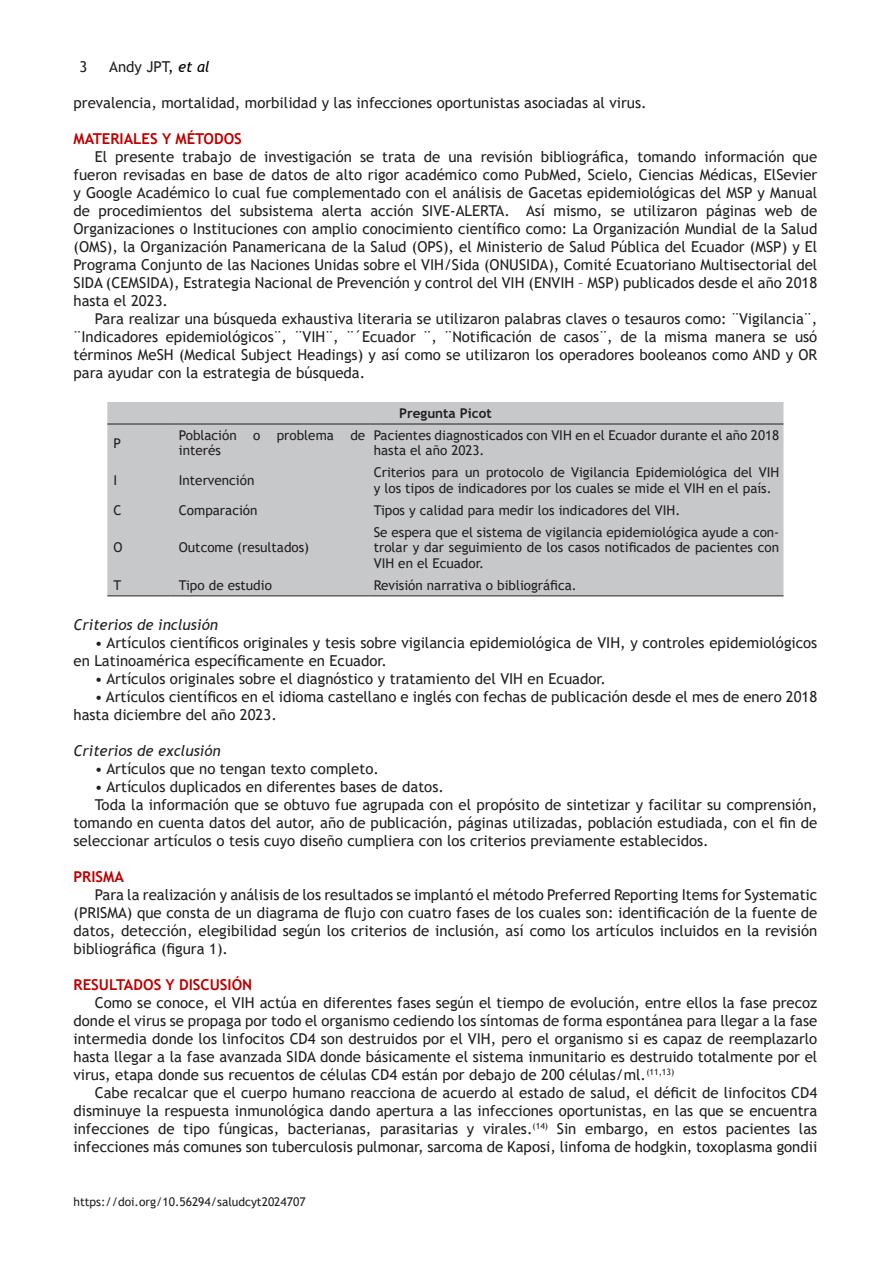
<style>
.page{position:relative;width:893px;height:1263px;background:#fff}
.page>*{position:absolute;margin:0;border:0;box-sizing:border-box;transform-origin:0 0}
.t1{font:15px/18px "Trebuchet MS";color:#231f20;text-align:justify}
.t2{font:700 15px "Trebuchet MS";color:#be0000}
.t3{font:italic 15px "Trebuchet MS";color:#231f20}
.t4{font:13.5px/15.5px "Trebuchet MS";color:#231f20}
.t5{font:700 13.5px "Trebuchet MS";color:#231f20}
.t6{font:12px "Trebuchet MS";color:#231f20}
.s1{color:#000}
.s2{font-style:italic;color:#000}
</style>
<div class="page">
<div style="left:107px;top:402px;width:676px;height:193px;background:#c7c8ca"></div>
<hr style="left:107px;top:424px;width:63px;height:1px;background:#231f20">
<hr style="left:170px;top:424px;width:199px;height:1px;background:#231f20">
<hr style="left:369px;top:424px;width:414px;height:1px;background:#231f20">
<hr style="left:107px;top:595px;width:63px;height:1px;background:#231f20">
<hr style="left:170px;top:595px;width:199px;height:1px;background:#231f20">
<hr style="left:369px;top:595px;width:414px;height:1px;background:#231f20">
<p class="t1" style="left:80px;top:58px;width:9px">3</p>
<p class="t1" style="left:109px;top:58px;width:102px">Andy JPT<span class="s1">,</span> <span class="s2">et al</span></p>
<p class="t1" style="left:74px;top:94px;width:575px">prevalencia, mortalidad, morbilidad y las infecciones oportunistas asociadas al virus.</p>
<p class="t2" style="left:74px;top:129px;width:170px">MATERIALES Y MÉTODOS</p>
<p class="t1" style="left:74px;top:148px;width:745px;text-indent:21px">El presente trabajo de investigación se trata de una revisión bibliográfica, tomando información que fueron revisadas en base de datos de alto rigor académico como PubMed, Scielo, Ciencias Médicas, ElSevier y Google Académico lo cual fue complementado con el análisis de Gacetas epidemiológicas del MSP y Manual de procedimientos del subsistema alerta acción SIVE-ALERTA. Así mismo, se utilizaron páginas web de Organizaciones o Instituciones con amplio conocimiento científico como: La Organización Mundial de la Salud (OMS), la Organización Panamericana de la Salud (OPS), el Ministerio de Salud Pública del Ecuador (MSP) y El Programa Conjunto de las Naciones Unidas sobre el VIH/Sida (ONUSIDA), Comité Ecuatoriano Multisectorial del SIDA (CEMSIDA), Estrategia Nacional de Prevención y control del VIH (ENVIH – MSP) publicados desde el año 2018 hasta el 2023.</p>
<p class="t1" style="left:74px;top:310px;width:745px;text-indent:21px">Para realizar una búsqueda exhaustiva literaria se utilizaron palabras claves o tesauros como: ¨Vigilancia¨, ¨Indicadores epidemiológicos¨, ¨VIH¨, ¨´Ecuador ¨, ¨Notificación de casos¨, de la misma manera se usó términos MeSH (Medical Subject Headings) y así como se utilizaron los operadores booleanos como AND y OR para ayudar con la estrategia de búsqueda.</p>
<p class="t5" style="left:399px;top:405px;width:94px">Pregunta Picot</p>
<p class="t4" style="left:113px;top:435px;width:9px">P</p>
<p class="t4" style="left:179px;top:427px;width:188px">Población o problema de interés</p>
<p class="t4" style="left:374px;top:427px;width:407px">Pacientes diagnosticados con VIH en el Ecuador durante el año 2018 hasta el año 2023.</p>
<p class="t4" style="left:113px;top:473px;width:5px">I</p>
<p class="t4" style="left:179px;top:473px;width:77px">Intervención</p>
<p class="t4" style="left:374px;top:465px;width:407px">Criterios para un protocolo de Vigilancia Epidemiológica del VIH y los tipos de indicadores por los cuales se mide el VIH en el país.</p>
<p class="t4" style="left:113px;top:502px;width:10px">C</p>
<p class="t4" style="left:179px;top:502px;width:80px">Comparación</p>
<p class="t4" style="left:374px;top:502px;width:308px">Tipos y calidad para medir los indicadores del VIH.</p>
<p class="t4" style="left:113px;top:540px;width:11px">O</p>
<p class="t4" style="left:179px;top:540px;width:132px">Outcome (resultados)</p>
<p class="t4" style="left:374px;top:524px;width:407px;text-align:justify">Se espera que el sistema de vigilancia epidemiológica ayude a con&shy;trolar y dar seguimiento de los casos notificados de pacientes con VIH en el Ecuador.</p>
<p class="t4" style="left:113px;top:577px;width:9px">T</p>
<p class="t4" style="left:179px;top:577px;width:95px">Tipo de estudio</p>
<p class="t4" style="left:374px;top:577px;width:205px">Revisión narrativa o bibliográfica.</p>
<p class="t3" style="left:74px;top:616px;width:146px">Criterios de inclusión</p>
<p class="t1" style="left:74px;top:634px;width:745px;text-indent:21px">• Artículos científicos originales y tesis sobre vigilancia epidemiológica de VIH, y controles epidemiológicos en Latinoamérica específicamente en Ecuador.</p>
<p class="t1" style="left:95px;top:670px;width:513px">• Artículos originales sobre el diagnóstico y tratamiento del VIH en Ecuador.</p>
<p class="t1" style="left:74px;top:688px;width:745px;text-indent:21px">• Artículos científicos en el idioma castellano e inglés con fechas de publicación desde el mes de enero 2018 hasta diciembre del año 2023.</p>
<p class="t3" style="left:74px;top:742px;width:149px">Criterios de exclusión</p>
<p class="t1" style="left:95px;top:760px;width:286px">• Artículos que no tengan texto completo.</p>
<p class="t1" style="left:95px;top:778px;width:351px">• Artículos duplicados en diferentes bases de datos.</p>
<p class="t1" style="left:74px;top:796px;width:745px;text-indent:21px">Toda la información que se obtuvo fue agrupada con el propósito de sintetizar y facilitar su comprensión, tomando en cuenta datos del autor, año de publicación, páginas utilizadas, población estudiada, con el fin de seleccionar artículos o tesis cuyo diseño cumpliera con los criterios previamente establecidos.</p>
<p class="t2" style="left:74px;top:867px;width:52px">PRISMA</p>
<p class="t1" style="left:74px;top:886px;width:745px;text-indent:21px">Para la realización y análisis de los resultados se implantó el método Preferred Reporting Items for Systematic (PRISMA) que consta de un diagrama de flujo con cuatro fases de los cuales son: identificación de la fuente de datos, detección, elegibilidad según los criterios de inclusión, así como los artículos incluidos en la revisión bibliográfica (figura 1).</p>
<p class="t2" style="left:74px;top:975px;width:180px">RESULTADOS Y DISCUSIÓN</p>
<p class="t1" style="left:74px;top:994px;width:745px;text-indent:21px">Como se conoce, el VIH actúa en diferentes fases según el tiempo de evolución, entre ellos la fase precoz donde el virus se propaga por todo el organismo cediendo los síntomas de forma espontánea para llegar a la fase intermedia donde los linfocitos CD4 son destruidos por el VIH, pero el organismo si es capaz de reemplazarlo hasta llegar a la fase avanzada SIDA donde básicamente el sistema inmunitario es destruido totalmente por el virus, etapa donde sus recuentos de células CD4 están por debajo de 200 células/ml.<sup>(11,13)</sup></p>
<p class="t1" style="left:74px;top:1084px;width:745px;text-indent:21px">Cabe recalcar que el cuerpo humano reacciona de acuerdo al estado de salud, el déficit de linfocitos CD4 disminuye la respuesta inmunológica dando apertura a las infecciones oportunistas, en las que se encuentra infecciones de tipo fúngicas, bacterianas, parasitarias y virales.<sup>(14)</sup> Sin embargo, en estos pacientes las infecciones más comunes son tuberculosis pulmonar, sarcoma de Kaposi, linfoma de hodgkin, toxoplasma gondii</p>
<p class="t6" style="left:74px;top:1194px;width:234px">https://doi.org/10.56294/saludcyt2024707</p>
</div>
